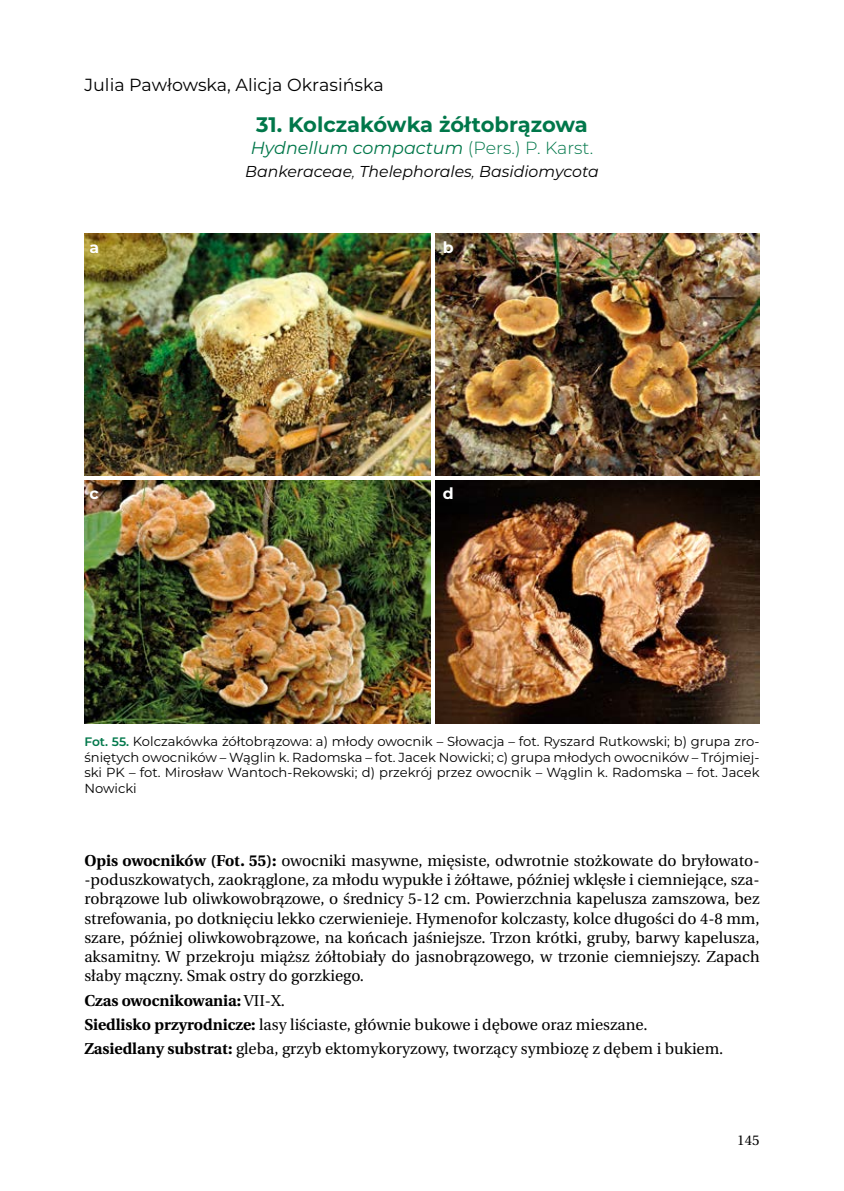
<style>
.page{position:relative;width:844px;height:1191px;background:#fff}
.page>*{position:absolute;margin:0;border:0;box-sizing:border-box;transform-origin:0 0}
.t1{font:700 21px "Montserrat";color:#00774a}
.t2{font:italic 17.5px "Montserrat";color:#00774a}
.t3{font:17.5px "Montserrat";color:#000}
.t4{font:15.75px/19.2px "Heuristica";color:#000;text-align:justify}
.t5{font:italic 15.75px "Montserrat";color:#000}
.t6{font:700 15.75px "Montserrat";color:#fff}
.t7{font:14px "Heuristica";color:#000}
.t8{font:13.12px/15.8px "Montserrat";color:#000;text-align:justify}
.s1{font-weight:300;font-style:normal}
.s2{font-weight:300}
.s3{font-weight:600;font-size:12.25px;color:#00774a}
.s4{font-weight:700}
</style>
<div class="page">
<img style="left:84px;top:233px;width:347px;height:243px">
<img style="left:436px;top:233px;width:323px;height:243px">
<img style="left:84px;top:481px;width:347px;height:242px">
<img style="left:436px;top:481px;width:323px;height:242px">
<p class="t3" style="left:84px;top:73px;width:301px">Julia Pawłowska, Alicja Okrasińska</p>
<h1 class="t1" style="left:256px;top:109px;width:333px">31. Kolczakówka żółtobrązowa</h1>
<p class="t2" style="left:250px;top:136px;width:344px">Hydnellum compactum <span class="s1">(Pers.) P. Karst.</span></p>
<p class="t5" style="left:245px;top:161px;width:355px">Bankeraceae<span class="s2">,</span> Thelephorales<span class="s2">,</span> Basidiomycota</p>
<p class="t6" style="left:89px;top:236px;width:11px">a</p>
<p class="t6" style="left:89px;top:481px;width:11px">c</p>
<p class="t6" style="left:442px;top:236px;width:12px">b</p>
<p class="t6" style="left:442px;top:481px;width:12px">d</p>
<p class="t8" style="left:84px;top:733px;width:676px"><span class="s3">Fot. 55.</span> Kolczakówka żółtobrązowa: a) młody owocnik – Słowacja – fot. Ryszard Rutkowski; b) grupa zro&shy;śniętych owocników – Wąglin k. Radomska – fot. Jacek Nowicki; c) grupa młodych owocników – Trójmiej&shy;ski PK – fot. Mirosław Wantoch-Rekowski; d) przekrój przez owocnik – Wąglin k. Radomska – fot. Jacek Nowicki</p>
<p class="t4" style="left:84px;top:851px;width:676px"><span class="s4">Opis owocników (Fot. 55):</span> owocniki masywne, mięsiste, odwrotnie stożkowate do bryłowato--poduszkowatych, zaokrąglone, za młodu wypukłe i żółtawe, później wklęsłe i ciemniejące, sza&shy;robrązowe lub oliwkowobrązowe, o średnicy 5-12 cm. Powierzchnia kapelusza zamszowa, bez strefowania, po dotknięciu lekko czerwienieje. Hymenofor kolczasty, kolce długości do 4-8 mm, szare, później oliwkowobrązowe, na końcach jaśniejsze. Trzon krótki, gruby, barwy kapelusza, aksamitny. W przekroju miąższ żółtobiały do jasnobrązowego, w trzonie ciemniejszy. Zapach słaby mączny. Smak ostry do gorzkiego.</p>
<p class="t4" style="left:84px;top:988px;width:640px;line-height:24.2px;text-align:left"><span class="s4">Czas owocnikowania:</span> VII-X.<br><span class="s4">Siedlisko przyrodnicze:</span> lasy liściaste, głównie bukowe i dębowe oraz mieszane.<br><span class="s4">Zasiedlany substrat:</span> gleba, grzyb ektomykoryzowy, tworzący symbiozę z dębem i bukiem.</p>
<p class="t7" style="left:737px;top:1129px;width:24px">145</p>
</div>
